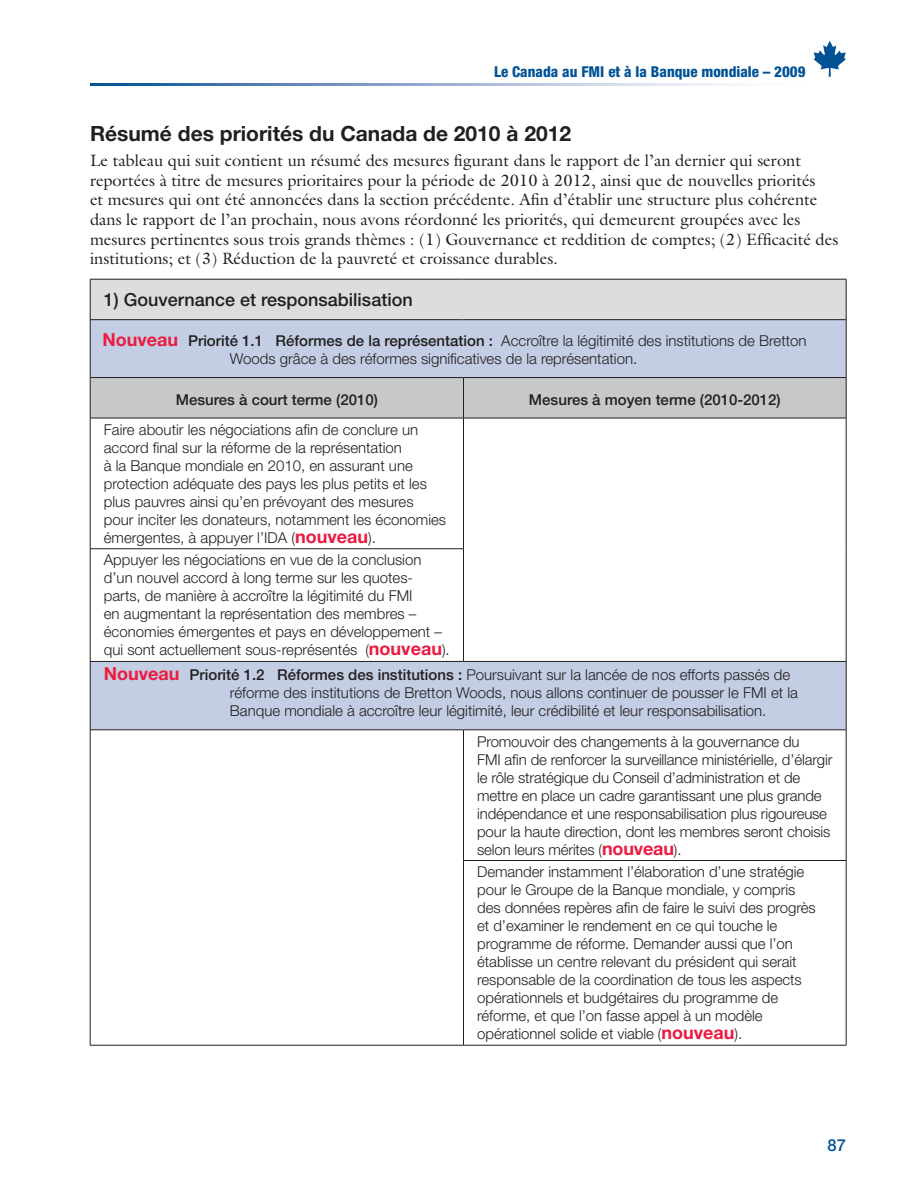
<style>
.page{position:relative;width:918px;height:1188px;background:#fff}
.page>*{position:absolute;margin:0;border:0;box-sizing:border-box;transform-origin:0 0}
.t1{font:700 21px "Helvetica Neue LT Std";color:#231f20}
.t2{font:500 18px "Helvetica Neue LT Std";color:#231f20}
.t3{font:16.5px/19.5px "Galliard Std";color:#231f20}
.t4{font:500 16.5px "Helvetica Neue LT Std";color:#005294}
.t5{font:300 15px/18px "Helvetica Neue LT Std";color:#231f20}
.t6{font:500 15px "Helvetica Neue LT Std";color:#231f20}
.t7{font:800 condensed 15px "Helvetica Neue LT Std";color:#005294}
.s1{font-weight:700;font-size:18px;color:#ed1a40}
.s2{font-weight:500}
</style>
<div class="page">
<svg style="left:813px;top:41px;width:33px;height:36px"></svg>
<svg style="left:90px;top:83px;width:644px;height:3px;background:#89a5cb"></svg>
<div style="left:90px;top:279px;width:756px;height:41px;background:#dcdddf"></div>
<svg style="left:91px;top:320px;width:755px;height:410px"></svg>
<div style="left:91px;top:378px;width:755px;height:40px;background:#c7c8ca"></div>
<hr style="left:90px;top:320px;width:1px;height:57px;background:#231f20">
<hr style="left:846px;top:320px;width:1px;height:57px;background:#231f20">
<hr style="left:90px;top:377px;width:374px;height:1px;background:#231f20">
<hr style="left:90px;top:378px;width:1px;height:40px;background:#231f20">
<hr style="left:464px;top:377px;width:382px;height:1px;background:#231f20">
<hr style="left:463px;top:378px;width:1px;height:40px;background:#231f20">
<hr style="left:846px;top:378px;width:1px;height:40px;background:#231f20">
<hr style="left:464px;top:418px;width:382px;height:1px;background:#231f20">
<hr style="left:846px;top:418px;width:1px;height:131px;background:#231f20">
<hr style="left:846px;top:549px;width:1px;height:112px;background:#231f20">
<hr style="left:90px;top:418px;width:374px;height:1px;background:#231f20">
<hr style="left:90px;top:418px;width:1px;height:131px;background:#231f20">
<hr style="left:463px;top:418px;width:1px;height:131px;background:#231f20">
<hr style="left:90px;top:548px;width:374px;height:1px;background:#231f20">
<hr style="left:90px;top:549px;width:1px;height:112px;background:#231f20">
<hr style="left:463px;top:549px;width:1px;height:112px;background:#231f20">
<hr style="left:90px;top:661px;width:374px;height:1px;background:#231f20">
<hr style="left:90px;top:662px;width:1px;height:68px;background:#231f20">
<hr style="left:464px;top:661px;width:382px;height:1px;background:#231f20">
<hr style="left:846px;top:662px;width:1px;height:68px;background:#231f20">
<hr style="left:90px;top:730px;width:374px;height:1px;background:#231f20">
<hr style="left:90px;top:730px;width:1px;height:131px;background:#231f20">
<hr style="left:90px;top:861px;width:1px;height:184px;background:#231f20">
<hr style="left:464px;top:730px;width:382px;height:1px;background:#231f20">
<hr style="left:463px;top:730px;width:1px;height:130px;background:#231f20">
<hr style="left:846px;top:730px;width:1px;height:130px;background:#231f20">
<hr style="left:463px;top:860px;width:383px;height:1px;background:#231f20">
<hr style="left:463px;top:861px;width:1px;height:184px;background:#231f20">
<hr style="left:846px;top:861px;width:1px;height:184px;background:#231f20">
<hr style="left:90px;top:279px;width:374px;height:1px;background:#231f20">
<hr style="left:90px;top:279px;width:1px;height:40px;background:#231f20">
<hr style="left:464px;top:279px;width:382px;height:1px;background:#231f20">
<hr style="left:846px;top:279px;width:1px;height:40px;background:#231f20">
<hr style="left:90px;top:319px;width:374px;height:1px;background:#231f20">
<hr style="left:464px;top:319px;width:382px;height:1px;background:#231f20">
<hr style="left:90px;top:1045px;width:374px;height:1px;background:#231f20">
<hr style="left:464px;top:1045px;width:382px;height:1px;background:#231f20">
<p class="t7" style="left:494px;top:62px;width:313px">Le Canada au FMI et à la Banque mondiale – 2009</p>
<p class="t1" style="left:90px;top:121px;width:483px">Résumé des priorités du Canada de 2010 à 2012</p>
<p class="t3" style="left:90px;top:151px;width:750px">Le tableau qui suit contient un résumé des mesures figurant dans le rapport de l’an dernier qui seront reportées à titre de mesures prioritaires pour la période de 2010 à 2012, ainsi que de nouvelles priorités<br>et mesures qui ont été annoncées dans la section précédente. Afin d’établir une structure plus cohérente dans le rapport de l’an prochain, nous avons réordonné les priorités, qui demeurent groupées avec les mesures pertinentes sous trois grands thèmes : (1) Gouvernance et reddition de comptes; (2) Efficacité des institutions; et (3) Réduction de la pauvreté et croissance durables.</p>
<p class="t2" style="left:104px;top:289px;width:310px">1) Gouvernance et responsabilisation</p>
<p class="t5" style="left:230px;top:331px;width:578px;text-indent:-127px"><span class="s1">Nouveau</span> <span class="s2">Priorité 1.1 Réformes de la représentation :</span> Accroître la légitimité des institutions de Bretton<br>Woods grâce à des réformes significatives de la représentation.</p>
<p class="t6" style="left:176px;top:390px;width:204px">Mesures à court terme (2010)</p>
<p class="t6" style="left:529px;top:390px;width:253px">Mesures à moyen terme (2010-2012)</p>
<p class="t5" style="left:104px;top:420px;width:344px">Faire aboutir les négociations afin de conclure un accord final sur la réforme de la représentation<br>à la Banque mondiale en 2010, en assurant une protection adéquate des pays les plus petits et les plus pauvres ainsi qu’en prévoyant des mesures pour inciter les donateurs, notamment les économies émergentes, à appuyer l’IDA (<span class="s1">nouveau</span>).</p>
<p class="t5" style="left:104px;top:551px;width:347px">Appuyer les négociations en vue de la conclusion d’un nouvel accord à long terme sur les quotes&shy;parts, de manière à accroître la légitimité du FMI<br>en augmentant la représentation des membres – économies émergentes et pays en développement – qui sont actuellement sous-représentés (<span class="s1">nouveau</span>).</p>
<p class="t5" style="left:230px;top:666px;width:570px;text-indent:-126px"><span class="s1">Nouveau</span> <span class="s2">Priorité 1.2 Réformes des institutions :</span> Poursuivant sur la lancée de nos efforts passés de réforme des institutions de Bretton Woods, nous allons continuer de pousser le FMI et la<br>Banque mondiale à accroître leur légitimité, leur crédibilité et leur responsabilisation.</p>
<p class="t5" style="left:477px;top:732px;width:357px">Promouvoir des changements à la gouvernance du<br>FMI afin de renforcer la surveillance ministérielle, d’élargir le rôle stratégique du Conseil d’administration et de mettre en place un cadre garantissant une plus grande indépendance et une responsabilisation plus rigoureuse pour la haute direction, dont les membres seront choisis selon leurs mérites (<span class="s1">nouveau</span>).</p>
<p class="t5" style="left:477px;top:863px;width:340px">Demander instamment l’élaboration d’une stratégie pour le Groupe de la Banque mondiale, y compris des données repères afin de faire le suivi des progrès et d’examiner le rendement en ce qui touche le programme de réforme. Demander aussi que l’on établisse un centre relevant du président qui serait responsable de la coordination de tous les aspects opérationnels et budgétaires du programme de réforme, et que l’on fasse appel à un modèle opérationnel solide et viable (<span class="s1">nouveau</span>).</p>
<p class="t4" style="left:828px;top:1136px;width:20px">87</p>
</div>
